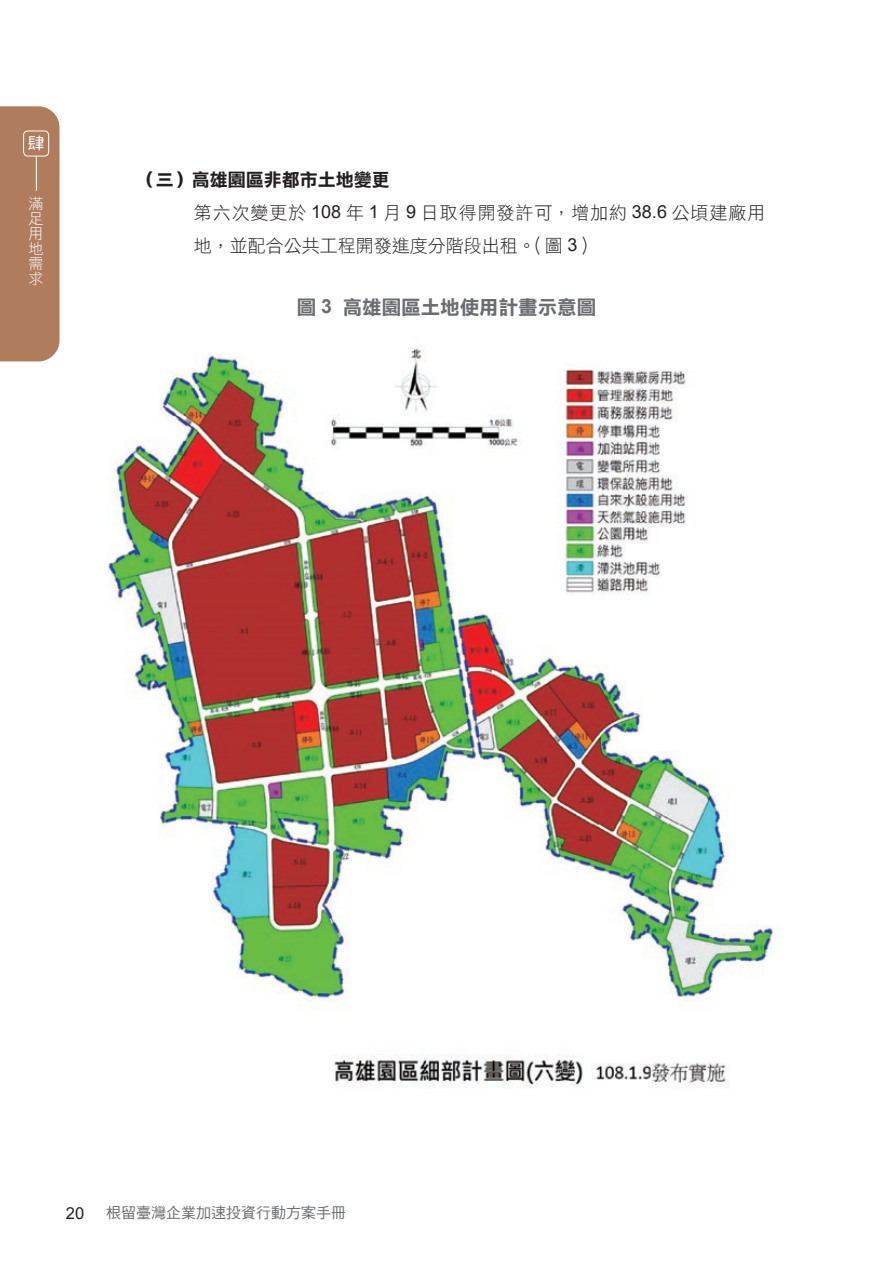
<style>
.page{position:relative;width:893px;height:1263px;background:#fff}
.page>*{position:absolute;margin:0;border:0;box-sizing:border-box;transform-origin:0 0}
.t1{font:19.5px "DF Li Hei Bd WIN BF";color:#6c6d70}
.t2{font:18px/33px "DF Li Hei W3 WIN BF";letter-spacing:.05em;color:#231f20}
.t3{font:18px "DF Li Hei Bd WIN BF";color:#231f20}
.t4{font:16.5px "Arial";color:#231f20}
.t5{font:16.5px "DF Hei Std W5";color:#fff}
.t6{font:15px "DF Hei Std W5";color:#6c6d70}
.t7{font:15px/15px "DF Li Hei W3 WIN BF";color:#fff;text-align:justify}
.s1{font-family:"Arial"}
.s2{font-family:"Arial";font-weight:700}
</style>
<div class="page">
<img style="left:107px;top:347px;width:666px;height:741px">
<div style="left:0;top:106px;width:60px;height:255px;background:#af7c5e"></div>
<div style="left:23px;top:131px;width:26px;height:25px;border:1px solid #fff;border-radius:4px"></div>
<hr style="left:36px;top:156px;width:1px;height:35px;background:#fff">
<p class="t5" style="left:28px;top:135px;width:18px">肆</p>
<p class="t7" style="left:29px;top:196px;width:16px">滿足用地需求</p>
<p class="t3" style="left:138px;top:170px;width:253px">（三）高雄園區非都市土地變更</p>
<p class="t2" style="left:194px;top:196px;width:573px">第六次變更於 <span class="s1">108</span> 年 <span class="s1">1</span> 月 <span class="s1">9</span> 日取得開發許可，增加約 <span class="s1">38.6</span> 公頃建廠用地，並配合公共工程開發進度分階段出租。（圖 <span class="s1">3</span>）</p>
<p class="t1" style="left:297px;top:297px;width:301px">圖 <span class="s2">3</span> 高雄園區土地使用計畫示意圖</p>
<p class="t4" style="left:66px;top:1201px;width:20px">20</p>
<p class="t6" style="left:106px;top:1205px;width:241px">根留臺灣企業加速投資行動方案手冊</p>
</div>
